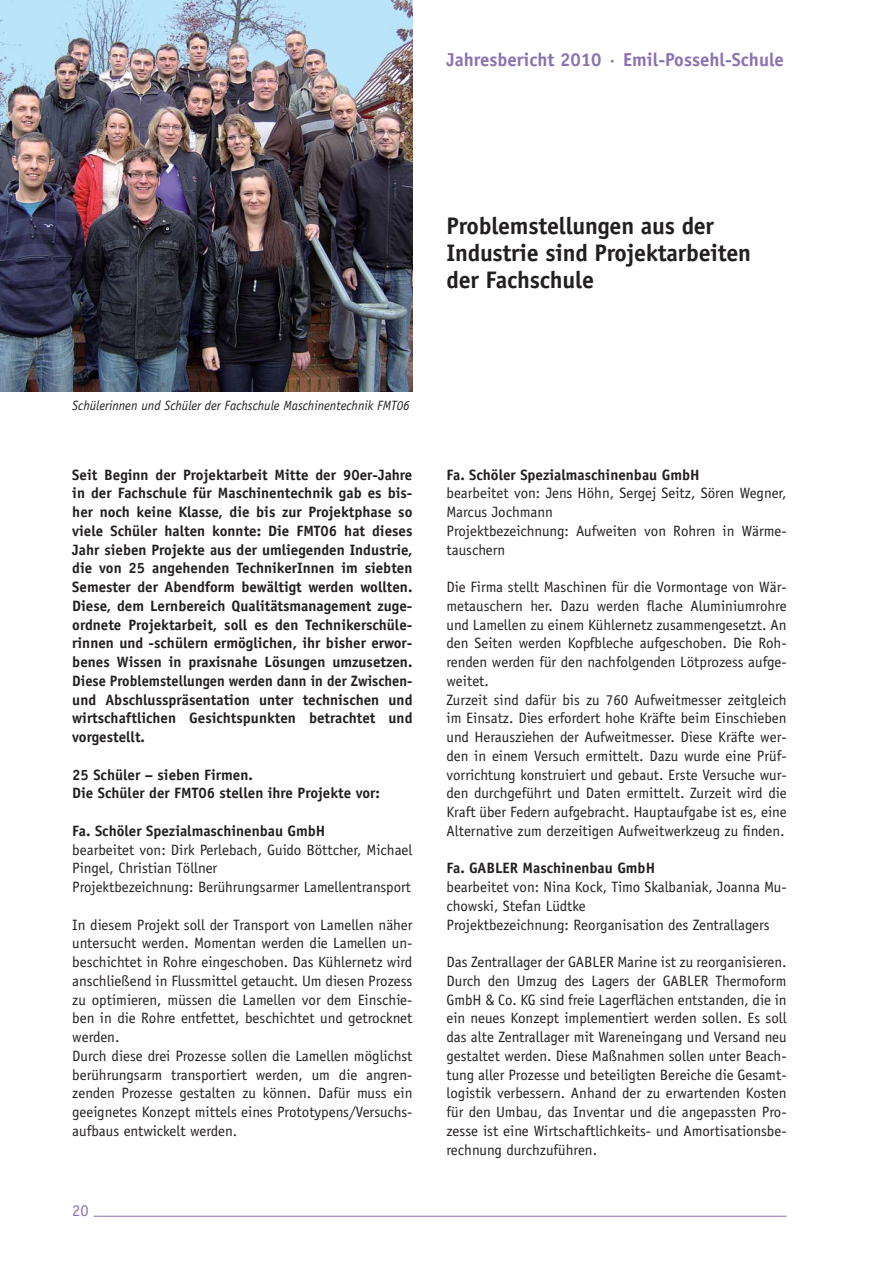
<style>
.page{position:relative;width:893px;height:1263px;background:#fff}
.page>*{position:absolute;margin:0;border:0;box-sizing:border-box;transform-origin:0 0}
.t1{font:700 24px/27px "Officina Sans";letter-spacing:-.01em;color:#231f20}
.t2{font:700 18.75px "Officina Sans";color:#8a73b4}
.t3{font:16.5px "Officina Sans";color:#8a73b4}
.t4{font:15px/18.8px "Officina Sans";color:#231f20}
.t5{font:700 15px/18.8px "Officina Sans";color:#231f20;text-align:justify}
.t6{font:italic 13.5px "Officina Sans";color:#231f20;scale:.96 1}
</style>
<div class="page">
<hr style="left:94px;top:1216px;width:693px;height:1px;background:#8a73b4">
<img style="left:0;top:0;width:412px;height:391px">
<p class="t2" style="left:446px;top:52px;width:339px">Jahresbericht 2010 · Emil-Possehl-Schule</p>
<h1 class="t1" style="left:446px;top:214px;width:306px">Problemstellungen aus der<br>Industrie sind Projektarbeiten der Fachschule</h1>
<p class="t6" style="left:72px;top:400px;width:353px">Schülerinnen und Schüler der Fachschule Maschinentechnik FMT06</p>
<p class="t5" style="left:72px;top:466px;width:342px">Seit Beginn der Projektarbeit Mitte der 90er-Jahre in der Fachschule für Maschinentechnik gab es bis&shy;her noch keine Klasse, die bis zur Projektphase so viele Schüler halten konnte: Die FMT06 hat dieses Jahr sieben Projekte aus der umliegenden Industrie, die von 25 angehenden TechnikerInnen im siebten Semester der Abendform bewältigt werden wollten.<br>Diese, dem Lernbereich Qualitätsmanagement zuge&shy;ordnete Projektarbeit, soll es den Technikerschüle&shy;rinnen und -schülern ermöglichen, ihr bisher erwor&shy;benes Wissen in praxisnahe Lösungen umzusetzen.<br>Diese Problemstellungen werden dann in der Zwischen&shy;und Abschlusspräsentation unter technischen und wirtschaftlichen Gesichtspunkten betrachtet und vorgestellt.</p>
<p class="t5" style="left:72px;top:766px;width:309px">25 Schüler – sieben Firmen.<br>Die Schüler der FMT06 stellen ihre Projekte vor:</p>
<p class="t5" style="left:72px;top:823px;width:255px">Fa. Schöler Spezialmaschinenbau GmbH</p>
<p class="t4" style="left:72px;top:841px;width:342px">bearbeitet von: Dirk Perlebach, Guido Böttcher, Michael<br>Pingel, Christian Töllner<br>Projektbezeichnung: Berührungsarmer Lamellentransport</p>
<p class="t4" style="left:72px;top:916px;width:342px">In diesem Projekt soll der Transport von Lamellen näher untersucht werden. Momentan werden die Lamellen un&shy;beschichtet in Rohre eingeschoben. Das Kühlernetz wird anschließend in Flussmittel getaucht. Um diesen Prozess zu optimieren, müssen die Lamellen vor dem Einschie&shy;ben in die Rohre entfettet, beschichtet und getrocknet werden.<br>Durch diese drei Prozesse sollen die Lamellen möglichst berührungsarm transportiert werden, um die angren&shy;zenden Prozesse gestalten zu können. Dafür muss ein geeignetes Konzept mittels eines Prototypens/Versuchs&shy;aufbaus entwickelt werden.</p>
<p class="t3" style="left:72px;top:1204px;width:18px">20</p>
<p class="t5" style="left:446px;top:466px;width:255px">Fa. Schöler Spezialmaschinenbau GmbH</p>
<p class="t4" style="left:446px;top:485px;width:342px">bearbeitet von: Jens Höhn, Sergej Seitz, Sören Wegner, Marcus Jochmann<br>Projektbezeichnung: Aufweiten von Rohren in Wärme&shy;tauschern</p>
<p class="t4" style="left:446px;top:579px;width:342px">Die Firma stellt Maschinen für die Vormontage von Wär&shy;metauschern her. Dazu werden flache Aluminiumrohre und Lamellen zu einem Kühlernetz zusammengesetzt. An den Seiten werden Kopfbleche aufgeschoben. Die Roh&shy;renden werden für den nachfolgenden Lötprozess aufge&shy;weitet.<br>Zurzeit sind dafür bis zu 760 Aufweitmesser zeitgleich im Einsatz. Dies erfordert hohe Kräfte beim Einschieben und Herausziehen der Aufweitmesser. Diese Kräfte wer&shy;den in einem Versuch ermittelt. Dazu wurde eine Prüf&shy;vorrichtung konstruiert und gebaut. Erste Versuche wur&shy;den durchgeführt und Daten ermittelt. Zurzeit wird die Kraft über Federn aufgebracht. Hauptaufgabe ist es, eine Alternative zum derzeitigen Aufweitwerkzeug zu finden.</p>
<p class="t5" style="left:446px;top:860px;width:210px">Fa. GABLER Maschinenbau GmbH</p>
<p class="t4" style="left:446px;top:879px;width:342px">bearbeitet von: Nina Kock, Timo Skalbaniak, Joanna Mu&shy;chowski, Stefan Lüdtke<br>Projektbezeichnung: Reorganisation des Zentrallagers</p>
<p class="t4" style="left:446px;top:954px;width:342px;text-align:justify">Das Zentrallager der GABLER Marine ist zu reorganisieren.<br>Durch den Umzug des Lagers der GABLER Thermoform GmbH &amp; Co. KG sind freie Lagerflächen entstanden, die in ein neues Konzept implementiert werden sollen. Es soll das alte Zentrallager mit Wareneingang und Versand neu gestaltet werden. Diese Maßnahmen sollen unter Beach&shy;tung aller Prozesse und beteiligten Bereiche die Gesamt&shy;logistik verbessern. Anhand der zu erwartenden Kosten für den Umbau, das Inventar und die angepassten Pro&shy;zesse ist eine Wirtschaftlichkeits- und Amortisationsbe&shy;rechnung durchzuführen.</p>
</div>
